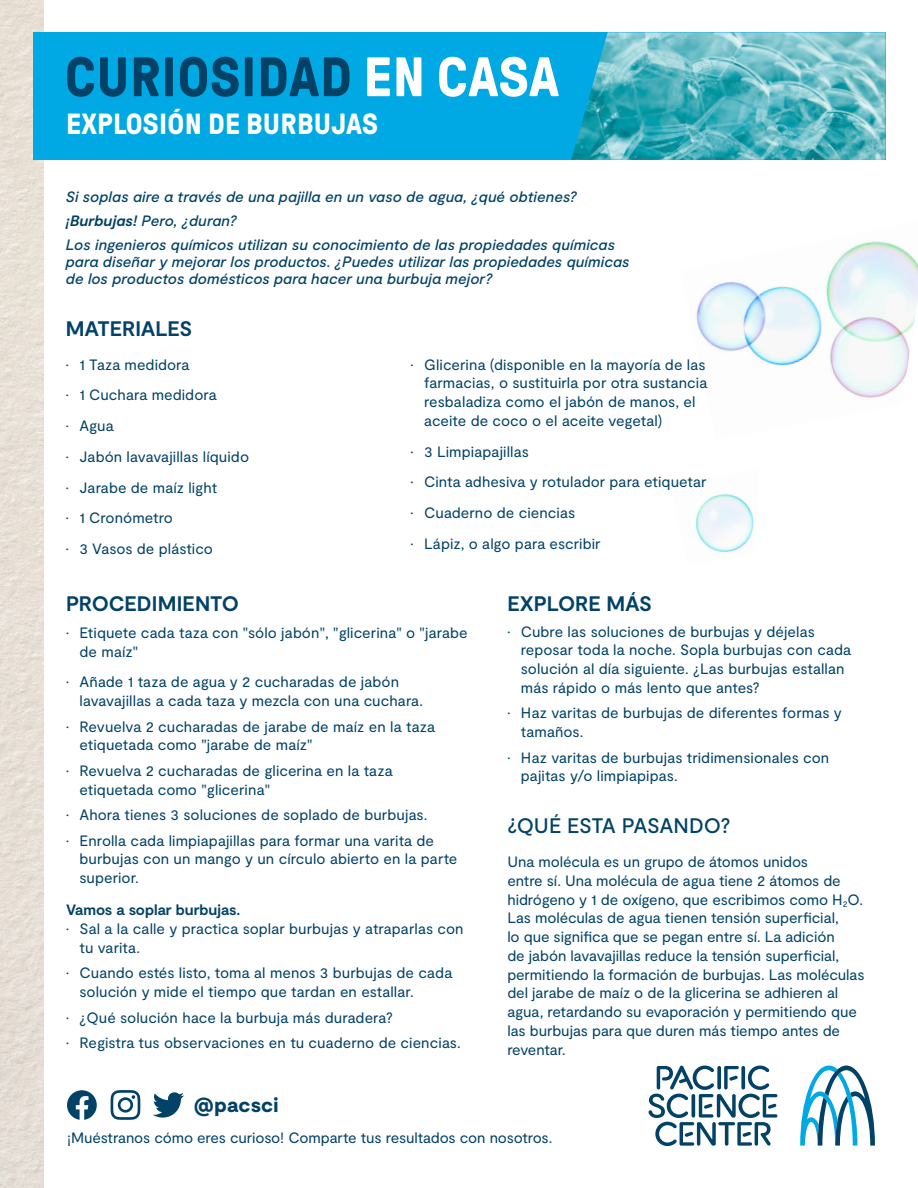
<style>
.page{position:relative;width:918px;height:1188px;background:#fff}
.page>*{position:absolute;margin:0;border:0;box-sizing:border-box;transform-origin:0 0}
.t1{font:700 55.5px "GT Pressura";letter-spacing:.01em;color:#024266}
.t2{font:700 29.1px "GT Pressura";letter-spacing:.01em;color:#fff}
.Heading1{font:700 21px "Moderat";letter-spacing:-.005em;color:#024266}
.Heading1-2{font:500 21px "Moderat";letter-spacing:-.02em;color:#024266}
.t3{font:900 20.4px "Moderat";letter-spacing:.01em;color:#024266}
.t4{font:15px/18.8px "Moderat";letter-spacing:.005em;color:#024266}
.Intro{font:italic 500 15px/17.1px "Moderat";letter-spacing:.005em;color:#024266}
.t5{font:700 15px "Moderat";letter-spacing:-.005em;color:#024266}
.s1{color:#fff}
.s2{font-weight:700}
</style>
<div class="page">
<img style="left:0;top:0;width:44px;height:1188px">
<div style="left:33px;top:32px;width:853px;height:128px;background:#00a8e4"></div>
<img style="left:571px;top:32px;width:315px;height:128px">
<svg style="left:800px;top:1066px;width:75px;height:80px"></svg>
<svg style="left:648px;top:1065px;width:129px;height:81px"></svg>
<svg style="left:153px;top:1092px;width:31px;height:26px"></svg>
<svg style="left:111px;top:1090px;width:29px;height:30px"></svg>
<svg style="left:67px;top:1090px;width:30px;height:30px"></svg>
<img style="left:696px;top:241px;width:222px;height:157px">
<img style="left:695px;top:493px;width:59px;height:60px">
<p class="t1" style="left:65px;top:47px;width:496px">CURIOSIDAD <span class="s1">EN CASA</span></p>
<h2 class="t2" style="left:66px;top:108px;width:314px">EXPLOSIÓN DE BURBUJAS</h2>
<p class="Intro" style="left:66px;top:189px;width:513px">Si soplas aire a través de una pajilla en un vaso de agua, ¿qué obtienes?</p>
<p class="Intro" style="left:66px;top:213px;width:172px"><span class="s2">¡Burbujas!</span> Pero, ¿duran?</p>
<p class="Intro" style="left:66px;top:237px;width:565px">Los ingenieros químicos utilizan su conocimiento de las propiedades químicas para diseñar y mejorar los productos. ¿Puedes utilizar las propiedades químicas de los productos domésticos para hacer una burbuja mejor?</p>
<p class="Heading1" style="left:66px;top:316px;width:128px">MATERIALES</p>
<p class="t4" style="left:66px;top:356px;width:125px">• 1 Taza medidora</p>
<p class="t4" style="left:66px;top:386px;width:152px">• 1 Cuchara medidora</p>
<p class="t4" style="left:66px;top:417px;width:49px">• Agua</p>
<p class="t4" style="left:66px;top:448px;width:185px">• Jabón lavavajillas líquido</p>
<p class="t4" style="left:66px;top:479px;width:153px">• Jarabe de maíz light</p>
<p class="t4" style="left:66px;top:509px;width:109px">• 1 Cronómetro</p>
<p class="t4" style="left:66px;top:540px;width:149px">• 3 Vasos de plástico</p>
<p class="t4" style="left:424px;top:356px;width:285px;text-indent:-14px">• Glicerina (disponible en la mayoría de las farmacias, o sustituirla por otra sustancia resbaladiza como el jabón de manos, el aceite de coco o el aceite vegetal)</p>
<p class="t4" style="left:411px;top:443px;width:120px">• 3 Limpiapajillas</p>
<p class="t4" style="left:411px;top:473px;width:297px">• Cinta adhesiva y rotulador para etiquetar</p>
<p class="t4" style="left:411px;top:504px;width:166px">• Cuaderno de ciencias</p>
<p class="t4" style="left:411px;top:535px;width:192px">• Lápiz, o algo para escribir</p>
<p class="Heading1" style="left:66px;top:591px;width:174px">PROCEDIMIENTO</p>
<p class="t4" style="left:80px;top:624px;width:390px;text-indent:-14px">• Etiquete cada taza con "sólo jabón", "glicerina" o "jarabe de maíz"</p>
<p class="t4" style="left:80px;top:673px;width:345px;text-indent:-14px">• Añade 1 taza de agua y 2 cucharadas de jabón lavavajillas a cada taza y mezcla con una cuchara.</p>
<p class="t4" style="left:80px;top:717px;width:357px;text-indent:-14px">• Revuelva 2 cucharadas de jarabe de maíz en la taza etiquetada como "jarabe de maíz"</p>
<p class="t4" style="left:80px;top:762px;width:315px;text-indent:-14px">• Revuelva 2 cucharadas de glicerina en la taza etiquetada como "glicerina"</p>
<p class="t4" style="left:66px;top:806px;width:363px">• Ahora tienes 3 soluciones de soplado de burbujas.</p>
<p class="t4" style="left:80px;top:831px;width:380px;text-indent:-14px">• Enrolla cada limpiapajillas para formar una varita de burbujas con un mango y un círculo abierto en la parte superior.</p>
<p class="t5" style="left:66px;top:901px;width:176px">Vamos a soplar burbujas.</p>
<p class="t4" style="left:80px;top:920px;width:386px;text-indent:-14px">• Sal a la calle y practica soplar burbujas y atraparlas con tu varita.</p>
<p class="t4" style="left:80px;top:964px;width:374px;text-indent:-14px">• Cuando estés listo, toma al menos 3 burbujas de cada solución y mide el tiempo que tardan en estallar.</p>
<p class="t4" style="left:66px;top:1008px;width:329px">• ¿Qué solución hace la burbuja más duradera?</p>
<p class="t4" style="left:66px;top:1034px;width:396px">• Registra tus observaciones en tu cuaderno de ciencias.</p>
<p class="t3" style="left:194px;top:1093px;width:86px">@pacsci</p>
<p class="Heading1" style="left:507px;top:592px;width:146px">EXPLORE MÁS</p>
<p class="t4" style="left:521px;top:623px;width:332px;text-indent:-14px">• Cubre las soluciones de burbujas y déjelas reposar toda la noche. Sopla burbujas con cada solución al día siguiente. ¿Las burbujas estallan más rápido o más lento que antes?</p>
<p class="t4" style="left:521px;top:704px;width:323px;text-indent:-14px">• Haz varitas de burbujas de diferentes formas y tamaños.</p>
<p class="t4" style="left:521px;top:749px;width:310px;text-indent:-14px">• Haz varitas de burbujas tridimensionales con pajitas y/o limpiapipas.</p>
<p class="Heading1-2" style="left:507px;top:814px;width:225px">¿QUÉ ESTA PASANDO?</p>
<p class="t4" style="left:507px;top:853px;width:359px">Una molécula es un grupo de átomos unidos<br>entre sí. Una molécula de agua tiene 2 átomos de hidrógeno y 1 de oxígeno, que escribimos como H<sub>2</sub>O.<br>Las moléculas de agua tienen tensión superficial,<br>lo que significa que se pegan entre sí. La adición<br>de jabón lavavajillas reduce la tensión superficial, permitiendo la formación de burbujas. Las moléculas del jarabe de maíz o de la glicerina se adhieren al agua, retardando su evaporación y permitiendo que las burbujas para que duren más tiempo antes de reventar.</p>
<p class="t4" style="left:67px;top:1129px;width:487px">¡Muéstranos cómo eres curioso! Comparte tus resultados con nosotros.</p>
</div>
